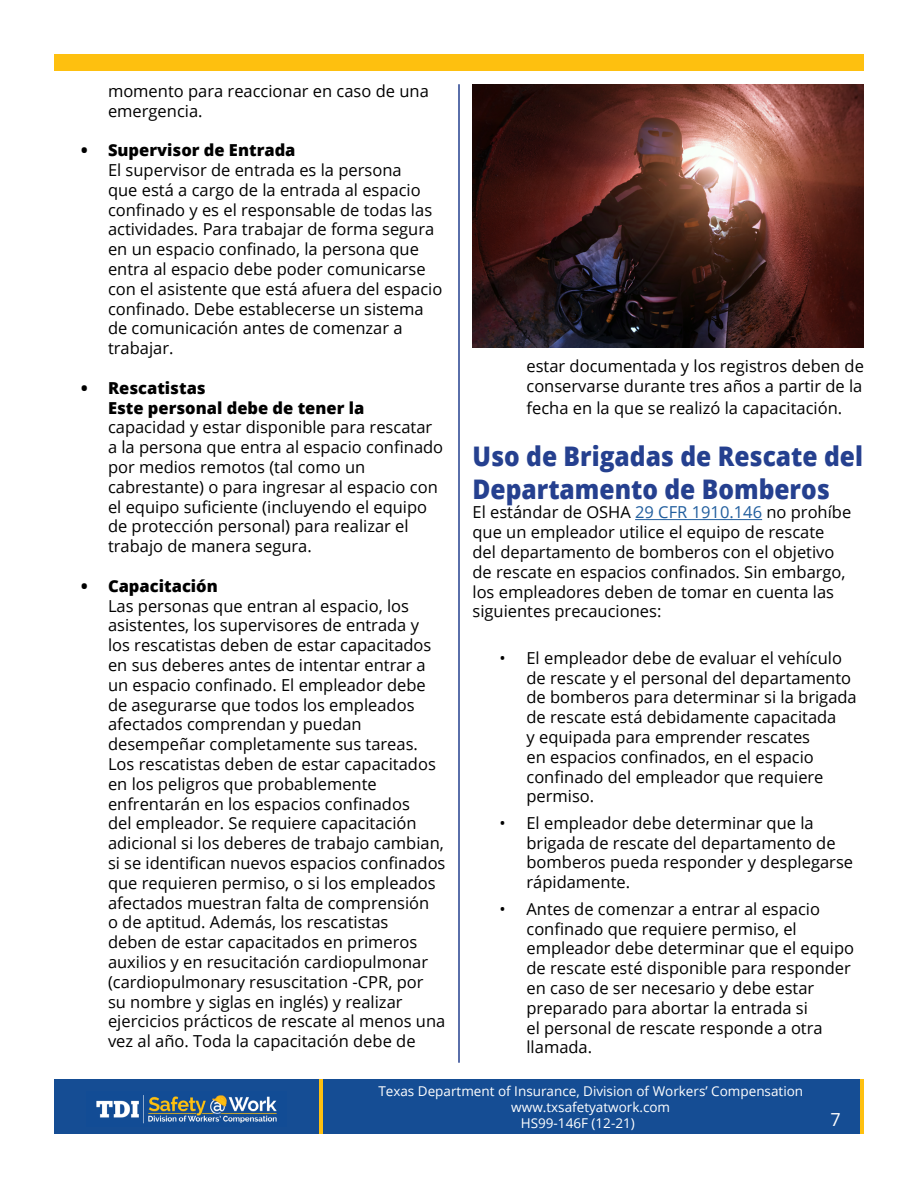
<style>
.page{position:relative;width:918px;height:1188px;background:#fff}
.page>*{position:absolute;margin:0;border:0;box-sizing:border-box;transform-origin:0 0}
.t1{font:800 27px/32.4px "Open Sans";color:#25408f;scale:.91 1}
.t2{font:18px "Open Sans";color:#fff}
.t3{font:16.5px/19.8px "Open Sans";color:#000}
.t4{font:800 16.5px/19.8px "Open Sans";color:#000}
.t5{font:13.5px "Open Sans";color:#fff}
.s1{color:#215e9e}
</style>
<div class="page">
<img style="left:472px;top:84px;width:392px;height:264px">
<div style="left:54px;top:1080px;width:810px;height:54px;background:#154d94"></div>
<img style="left:96px;top:1095px;width:181px;height:29px">
<hr style="left:860px;top:1080px;width:4px;height:54px;background:#fec00f">
<hr style="left:319px;top:1080px;width:4px;height:54px;background:#fec00f">
<hr style="left:458px;top:84px;width:2px;height:979px;background:#25408f">
<div style="left:54px;top:54px;width:810px;height:17px;background:#fec00f"></div>
<hr style="left:635px;top:519px;width:127px;height:1px;background:#215e9e">
<p class="t3" style="left:108px;top:81px;width:322px">momento para reaccionar en caso de una emergencia.</p>
<p class="t4" style="left:81px;top:140px;width:216px">• Supervisor de Entrada</p>
<p class="t3" style="left:108px;top:160px;width:336px">El supervisor de entrada es la persona<br>que está a cargo de la entrada al espacio confinado y es el responsable de todas las actividades. Para trabajar de forma segura en un espacio confinado, la persona que entra al espacio debe poder comunicarse con el asistente que está afuera del espacio confinado. Debe establecerse un sistema de comunicación antes de comenzar a trabajar.</p>
<p class="t4" style="left:108px;top:377px;width:258px;text-indent:-27px">• Rescatistas<br>Este personal debe de tener la</p>
<p class="t3" style="left:108px;top:417px;width:337px">capacidad y estar disponible para rescatar a la persona que entra al espacio confinado por medios remotos (tal como un cabrestante) o para ingresar al espacio con el equipo suficiente (incluyendo el equipo de protección personal) para realizar el trabajo de manera segura.</p>
<p class="t4" style="left:81px;top:575px;width:138px">• Capacitación</p>
<p class="t3" style="left:108px;top:595px;width:339px">Las personas que entran al espacio, los asistentes, los supervisores de entrada y<br>los rescatistas deben de estar capacitados en sus deberes antes de intentar entrar a un espacio confinado. El empleador debe de asegurarse que todos los empleados afectados comprendan y puedan desempeñar completamente sus tareas.<br>Los rescatistas deben de estar capacitados en los peligros que probablemente enfrentarán en los espacios confinados<br>del empleador. Se requiere capacitación adicional si los deberes de trabajo cambian, si se identifican nuevos espacios confinados que requieren permiso, o si los empleados afectados muestran falta de comprensión<br>o de aptitud. Además, los rescatistas<br>deben de estar capacitados en primeros auxilios y en resucitación cardiopulmonar (cardiopulmonary resuscitation -CPR, por su nombre y siglas en inglés) y realizar ejercicios prácticos de rescate al menos una vez al año. Toda la capacitación debe de</p>
<p class="t3" style="left:526px;top:356px;width:339px">estar documentada y los registros deben de conservarse durante tres años a partir de la</p>
<p class="t3" style="left:526px;top:397px;width:317px">fecha en la que se realizó la capacitación.</p>
<h1 class="t1" style="left:472px;top:439px;width:431px">Uso de Brigadas de Rescate del<br>Departamento de Bomberos</h1>
<p class="t3" style="left:472px;top:502px;width:380px">El estándar de OSHA <span class="s1">29 CFR 1910.146</span> no prohíbe que un empleador utilice el equipo de rescate del departamento de bomberos con el objetivo de rescate en espacios confinados. Sin embargo, los empleadores deben de tomar en cuenta las siguientes precauciones:</p>
<p class="t3" style="left:526px;top:647px;width:332px;text-indent:-27px">• El empleador debe de evaluar el vehículo de rescate y el personal del departamento de bomberos para determinar si la brigada de rescate está debidamente capacitada<br>y equipada para emprender rescates<br>en espacios confinados, en el espacio confinado del empleador que requiere permiso.</p>
<p class="t3" style="left:526px;top:813px;width:328px;text-indent:-27px">• El empleador debe determinar que la brigada de rescate del departamento de bomberos pueda responder y desplegarse rápidamente.</p>
<p class="t3" style="left:526px;top:898px;width:329px;text-indent:-27px">• Antes de comenzar a entrar al espacio confinado que requiere permiso, el empleador debe determinar que el equipo de rescate esté disponible para responder en caso de ser necesario y debe estar preparado para abortar la entrada si<br>el personal de rescate responde a otra llamada.</p>
<p class="t5" style="left:378px;top:1082px;width:426px">Texas Department of Insurance, Division of Workers’ Compensation</p>
<p class="t5" style="left:511px;top:1098px;width:160px">www.txsafetyatwork.com</p>
<p class="t5" style="left:521px;top:1114px;width:116px">HS99-146F (12-21)</p>
<p class="t2" style="left:831px;top:1107px;width:12px">7</p>
</div>
